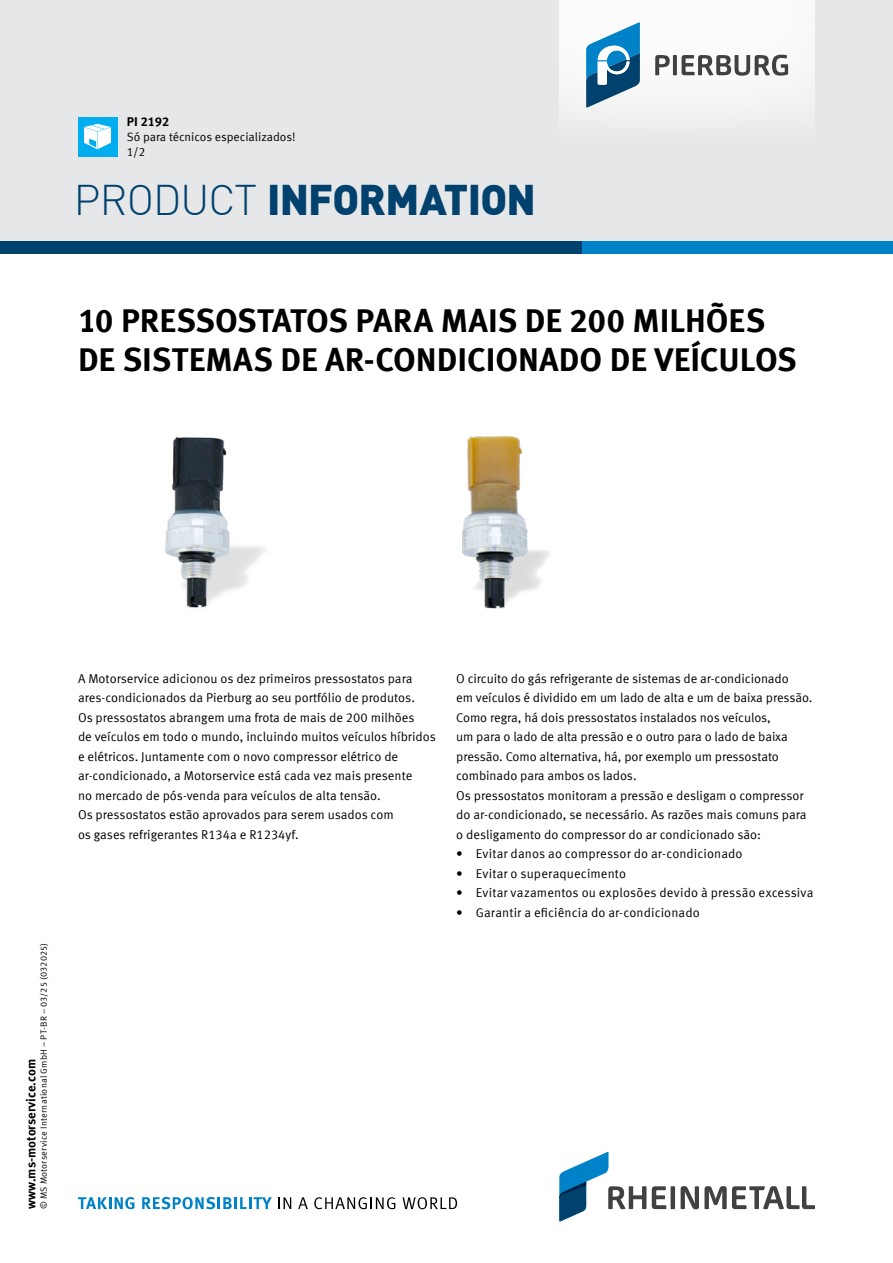
<style>
.page{position:relative;width:893px;height:1263px;background:#fff}
.page>*{position:absolute;margin:0;border:0;box-sizing:border-box;transform-origin:0 0}
.t1{font:900 42px "DIN Offc";letter-spacing:-.02em;color:#00416e}
.t2{font:700 33px/39px "Meta Offc Pro";color:#000}
.t3{font:12.75px/19.5px "Meta Offc Pro Norm";letter-spacing:-.005em;color:#000}
.t4{font:700 12.75px "Meta Offc Pro";color:#000}
.t5{font:12px "Meta Offc Pro Norm";letter-spacing:-.005em;color:#000}
.t6{font:9px "Meta Offc Pro Norm";letter-spacing:.02em;color:#000}
.s1{font-weight:300}
</style>
<div class="page">
<div style="left:0;top:0;width:893px;height:244px;background:#e6e7e8"></div>
<div style="left:78px;top:117px;width:39px;height:39px;background:#00aeef"></div>
<svg style="left:84px;top:124px;width:27px;height:25px"></svg>
<svg style="left:559px;top:1152px;width:256px;height:69px"></svg>
<div style="left:559px;top:0;width:256px;height:143px;background:linear-gradient(to right,#f4f4f5,#f5f6f6)"></div>
<svg style="left:655px;top:55px;width:133px;height:21px;background:#a0a0a1"></svg>
<svg style="left:586px;top:22px;width:54px;height:86px;background:#639ec0"></svg>
<div style="left:0;top:241px;width:893px;height:12px;background:#00416e"></div>
<div style="left:582px;top:241px;width:311px;height:12px;background:#0082c8"></div>
<img style="left:165px;top:437px;width:100px;height:171px">
<img style="left:462px;top:435px;width:88px;height:174px">
<svg style="left:78px;top:1197px;width:56px;height:12px"></svg>
<svg style="left:142px;top:1197px;width:130px;height:12px"></svg>
<svg style="left:278px;top:1197px;width:13px;height:12px"></svg>
<svg style="left:298px;top:1197px;width:10px;height:12px"></svg>
<svg style="left:314px;top:1197px;width:81px;height:12px"></svg>
<svg style="left:402px;top:1197px;width:55px;height:12px"></svg>
<p class="t4" style="left:127px;top:111px;width:44px">PI 2192</p>
<p class="t5" style="left:127px;top:143px;width:20px">1/2</p>
<h1 class="t1" style="left:74px;top:171px;width:464px"><span class="s1">PRODUCT</span> INFORMATION</h1>
<p class="t5" style="left:127px;top:128px;width:170px">Só para técnicos especializados!</p>
<h2 class="t2" style="left:78px;top:298px;width:720px">10 PRESSOSTATOS PARA MAIS DE 200 MILHÕES<br>DE SISTEMAS DE AR-CONDICIONADO DE VEÍCULOS</h2>
<p class="t6" style="left:37px;top:1209px;width:268px;rotate:-90deg">© MS Motorservice International GmbH – PT-BR – 03/25 (032025)</p>
<p class="t4" style="left:21px;top:1209px;width:151px;rotate:-90deg">www.ms-motorservice.com</p>
<p class="t3" style="left:78px;top:668px;width:359px">A Motorservice adicionou os dez primeiros pressostatos para ares-condicionados da Pierburg ao seu portfólio de produtos.<br>Os pressostatos abrangem uma frota de mais de 200 milhões<br>de veículos em todo o mundo, incluindo muitos veículos híbridos e elétricos. Juntamente com o novo compressor elétrico de ar-condicionado, a Motorservice está cada vez mais presente<br>no mercado de pós-venda para veículos de alta tensão.<br>Os pressostatos estão aprovados para serem usados com<br>os gases refrigerantes R134a e R1234yf.</p>
<p class="t3" style="left:456px;top:667px;width:358px">O circuito do gás refrigerante de sistemas de ar-condicionado<br>em veículos é dividido em um lado de alta e um de baixa pressão.<br>Como regra, há dois pressostatos instalados nos veículos,<br>um para o lado de alta pressão e o outro para o lado de baixa pressão. Como alternativa, há, por exemplo um pressostato combinado para ambos os lados.<br>Os pressostatos monitoram a pressão e desligam o compressor do ar-condicionado, se necessário. As razões mais comuns para o desligamento do compressor do ar condicionado são:</p>
<p class="t3" style="left:456px;top:843px;width:288px">• Evitar danos ao compressor do ar-condicionado</p>
<p class="t3" style="left:456px;top:862px;width:171px">• Evitar o superaquecimento</p>
<p class="t3" style="left:456px;top:882px;width:359px">• Evitar vazamentos ou explosões devido à pressão excessiva</p>
<p class="t3" style="left:456px;top:901px;width:245px">• Garantir a eficiência do ar-condicionado</p>
</div>
